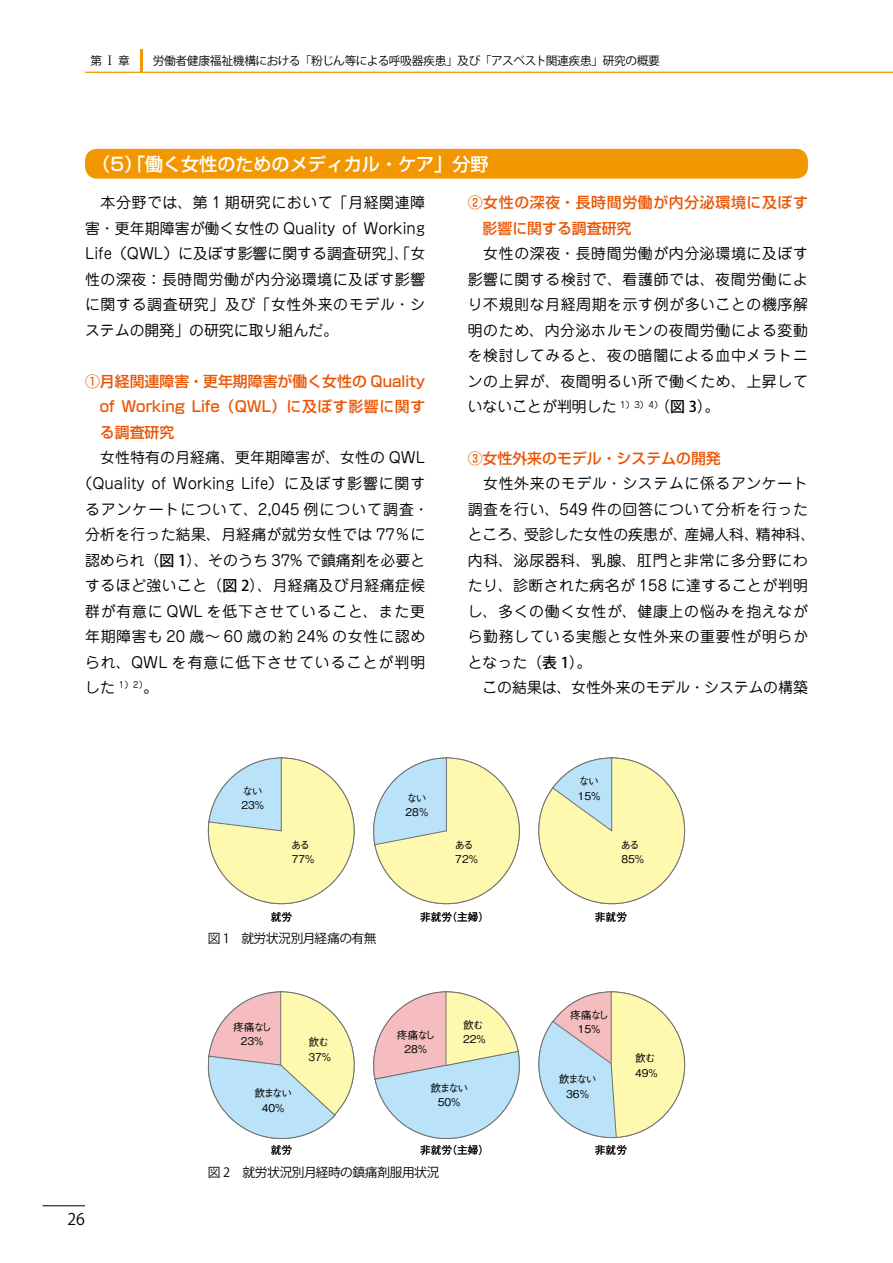
<style>
.page{position:relative;width:893px;height:1263px;background:#fff}
.page>*{position:absolute;margin:0;border:0;box-sizing:border-box;transform-origin:0 0}
.t1{font:500 18px "Shin Go Pro";color:#fff}
.t2{font:15.9px "Koz Go Pro";color:#000}
.t3{font:14.85px/25.5px "Jun 201 Pro";letter-spacing:.045em;color:#000;text-align:justify}
.t4{font:14.85px "Jun 201 Pro";color:#000}
.t5{font:500 14.85px "Shin Go Pro";color:#ea5504}
.t6{font:14.85px "Jun 201 Pro";letter-spacing:.07em;color:#000}
.t7{font:14.85px "Jun 201 Pro";letter-spacing:.01em;color:#000}
.t8{font:14.85px "Jun 201 Pro";letter-spacing:.02em;color:#000}
.t9{font:500 14.85px "Shin Go Pro";letter-spacing:.045em;color:#ea5504}
.t10{font:12.75px "Koz Go Pro";letter-spacing:-.035em;color:#000}
.t11{font:11.7px "Koz Go Pro";letter-spacing:-.03em;color:#000}
.t12{font:500 10.65px/14.2px "Gothic BBB Pro";color:#000}
.t13{font:8.7px "Jun 201 Pro";color:#000}
.s1{font-family:"Koz Min Pro";font-size:12.75px}
.s2{font-family:"Koz Go Pro";font-weight:500}
.s3{font-size:14.85px}
.s4{font-family:"Shin Go Pro";font-weight:500;color:#ea5504}
</style>
<div class="page">
<hr style="left:43px;top:1205px;width:42px;height:1px;background:#000">
<hr style="left:85px;top:72px;width:808px;height:1px;background:#f39700">
<hr style="left:140px;top:49px;width:2px;height:23px;background:#f39700">
<div style="left:85px;top:149px;width:723px;height:30px;background:#f39700;border-radius:12px"></div>
<svg style="left:208px;top:757px;width:147px;height:147px"></svg>
<svg style="left:373px;top:757px;width:147px;height:147px"></svg>
<svg style="left:538px;top:757px;width:147px;height:147px"></svg>
<svg style="left:207px;top:991px;width:148px;height:149px"></svg>
<svg style="left:373px;top:991px;width:147px;height:148px"></svg>
<svg style="left:538px;top:991px;width:147px;height:148px"></svg>
<p class="t11" style="left:90px;top:53px;width:41px">第<span class="s1">Ⅰ</span>章</p>
<p class="t11" style="left:153px;top:53px;width:509px">労働者健康福祉機構における「粉じん等による呼吸器疾患」及び「アスベスト関連疾患」研究の概要</p>
<p class="t1" style="left:92px;top:149px;width:398px">（5）「働く女性のためのメディカル・ケア」分野</p>
<p class="t3" style="left:85px;top:188px;width:342px">　本分野では、第 1 期研究において「月経関連障害・更年期障害が働く女性の Quality of Working Life（QWL）に及ぼす影響に関する調査研究」、「女性の深夜：長時間労働が内分泌環境に及ぼす影響に関する調査研究」及び「女性外来のモデル・システムの開発」の研究に取り組んだ。</p>
<p class="t5" style="left:85px;top:369px;width:342px">①月経関連障害・更年期障害が働く女性の Quality</p>
<p class="t5" style="left:100px;top:395px;width:327px">of Working Life（QWL）に及ぼす影響に関す</p>
<p class="t5" style="left:100px;top:420px;width:76px">る調査研究</p>
<p class="t7" style="left:85px;top:446px;width:342px">　女性特有の月経痛、更年期障害が、女性の QWL</p>
<p class="t4" style="left:78px;top:472px;width:349px">（Quality of Working Life）に及ぼす影響に関す</p>
<p class="t6" style="left:85px;top:497px;width:345px">るアンケートについて、2,045 例について調査・</p>
<p class="t8" style="left:85px;top:523px;width:342px">分析を行った結果、月経痛が就労女性では 77％に</p>
<p class="t4" style="left:85px;top:548px;width:342px">認められ<span class="s2">（図 1）</span>、そのうち 37% で鎮痛剤を必要と</p>
<p class="t3" style="left:85px;top:571px;width:342px">するほど強いこと<span class="s2">（図 2）</span>、月経痛及び月経痛症候</p>
<p class="t3" style="left:85px;top:597px;width:342px">群が有意に QWL を低下させていること、また更</p>
<p class="t3" style="left:85px;top:622px;width:342px">年期障害も 20 歳～ 60 歳の約 24% の女性に認め</p>
<p class="t6" style="left:85px;top:650px;width:342px">られ、QWL を有意に低下させていることが判明</p>
<p class="t13" style="left:85px;top:678px;width:74px"><span class="s3">した</span> 1）2）<span class="s3">。</span></p>
<p class="t9" style="left:468px;top:191px;width:342px">②女性の深夜・長時間労働が内分泌環境に及ぼす</p>
<p class="t5" style="left:483px;top:216px;width:150px">影響に関する調査研究</p>
<p class="t3" style="left:468px;top:239px;width:342px">　女性の深夜・長時間労働が内分泌環境に及ぼす</p>
<p class="t3" style="left:468px;top:265px;width:342px">影響に関する検討で、看護師では、夜間労働によ</p>
<p class="t3" style="left:468px;top:290px;width:342px">り不規則な月経周期を示す例が多いことの機序解</p>
<p class="t3" style="left:468px;top:316px;width:342px">明のため、内分泌ホルモンの夜間労働による変動</p>
<p class="t3" style="left:468px;top:341px;width:342px">を検討してみると、夜の暗闇による血中メラトニ</p>
<p class="t3" style="left:468px;top:367px;width:342px">ンの上昇が、夜間明るい所で働くため、上昇して</p>
<p class="t4" style="left:468px;top:395px;width:253px">いないことが判明した <sup>1）3）4）</sup><span class="s2">（図 3）</span>。</p>
<p class="t3" style="left:468px;top:443px;width:349px;text-align:left"><span class="s4">③女性外来のモデル・システムの開発<br></span>　女性外来のモデル・システムに係るアンケート調査を行い、549 件の回答について分析を行ったところ、受診した女性の疾患が、産婦人科、精神科、内科、泌尿器科、乳腺、肛門と非常に多分野にわたり、診断された病名が 158 に達することが判明し、多くの働く女性が、健康上の悩みを抱えながら勤務している実態と女性外来の重要性が明らかとなった<span class="s2">（表 1）</span>。<br>　この結果は、女性外来のモデル・システムの構築</p>
<p class="t12" style="left:241px;top:783px;width:24px">ない<br>23%</p>
<p class="t12" style="left:405px;top:789px;width:24px">ない<br>28%</p>
<p class="t12" style="left:291px;top:836px;width:25px">ある<br>77%</p>
<p class="t12" style="left:578px;top:773px;width:24px">ない<br>15%</p>
<p class="t12" style="left:454px;top:836px;width:25px">ある<br>72%</p>
<p class="t12" style="left:620px;top:836px;width:25px">ある<br>85%</p>
<p class="t12" style="left:271px;top:908px;width:23px">就労</p>
<p class="t12" style="left:420px;top:908px;width:71px">非就労（主婦）</p>
<p class="t12" style="left:595px;top:908px;width:34px">非就労</p>
<p class="t2" style="left:67px;top:1209px;width:19px">26</p>
<p class="t10" style="left:208px;top:930px;width:170px">図 1　就労状況別月経痛の有無</p>
<p class="t12" style="left:233px;top:1018px;width:40px;text-align:center">疼痛なし<br>23%</p>
<p class="t12" style="left:308px;top:1034px;width:24px">飲む<br>37%</p>
<p class="t12" style="left:397px;top:1026px;width:40px;text-align:center">疼痛なし<br>28%</p>
<p class="t12" style="left:463px;top:1016px;width:22px">飲む</p>
<p class="t12" style="left:463px;top:1030px;width:24px">22%</p>
<p class="t12" style="left:570px;top:1007px;width:40px">疼痛なし</p>
<p class="t12" style="left:578px;top:1021px;width:24px">15%</p>
<p class="t12" style="left:254px;top:1085px;width:39px;text-align:center">飲まない<br>40%</p>
<p class="t12" style="left:430px;top:1079px;width:39px;text-align:center">飲まない<br>50%</p>
<p class="t12" style="left:559px;top:1071px;width:39px;text-align:center">飲まない<br>36%</p>
<p class="t12" style="left:635px;top:1050px;width:24px">飲む<br>49%</p>
<p class="t12" style="left:271px;top:1142px;width:23px">就労</p>
<p class="t12" style="left:420px;top:1142px;width:71px">非就労（主婦）</p>
<p class="t12" style="left:595px;top:1142px;width:34px">非就労</p>
<p class="t10" style="left:208px;top:1164px;width:233px">図 2　就労状況別月経時の鎮痛剤服用状況</p>
</div>
